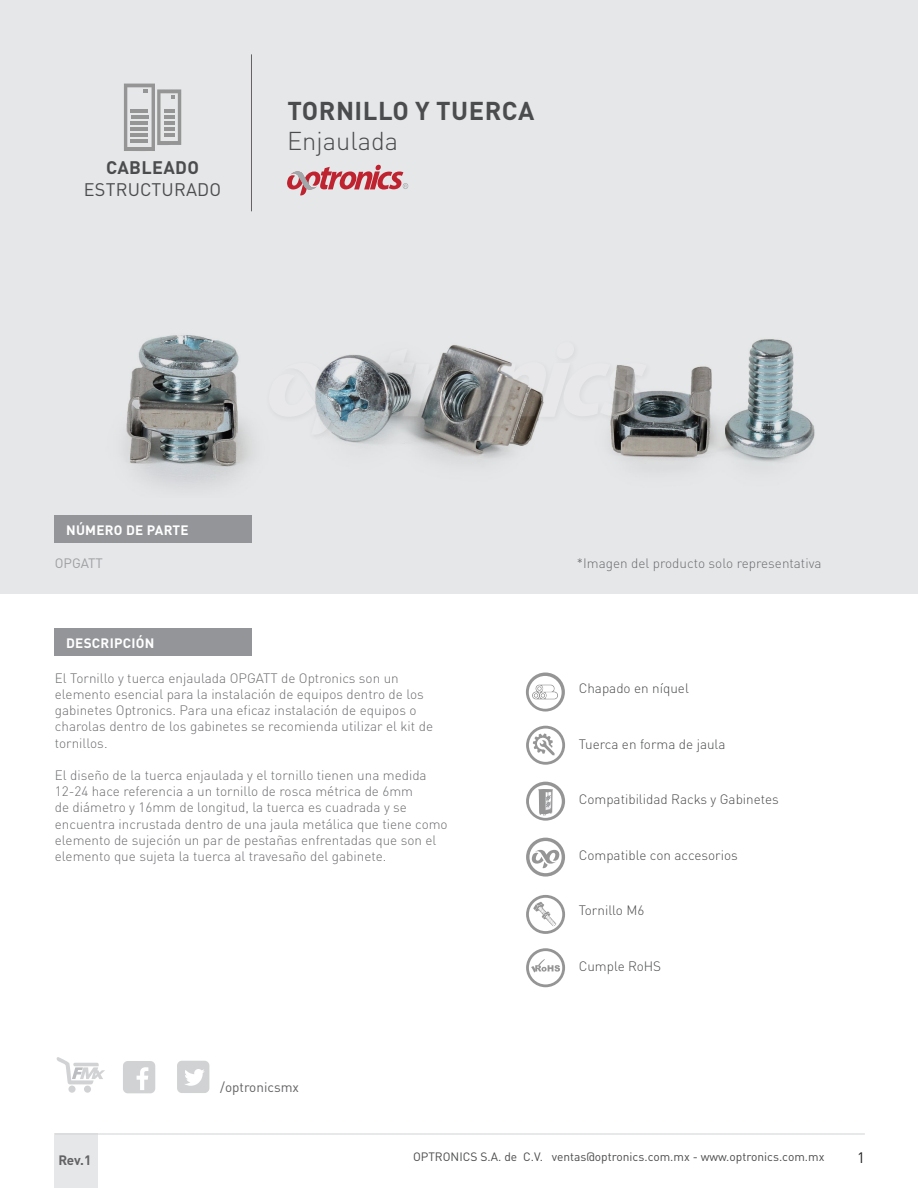
<style>
.page{position:relative;width:918px;height:1188px;background:#fff}
.page>*{position:absolute;margin:0;border:0;box-sizing:border-box;transform-origin:0 0}
.t1{font:700 25.5px "DIN Pro";letter-spacing:.02em;color:#4b4c4d}
.t2{font:300 25.5px "DIN Pro";color:#4b4c4d}
.t3{font:18px "DIN Pro";letter-spacing:.01em;color:#4b4c4d}
.t4{font:700 18px "DIN Pro";letter-spacing:.02em;color:#4b4c4d}
.t5{font:15px "DIN Pro";color:#231f20}
.t6{font:300 13.5px/16.2px "DIN Pro";color:#6c6d70}
.t7{font:300 13.5px "DIN Pro";color:#4b4c4d}
.t8{font:700 13.5px "DIN Pro";letter-spacing:.02em;color:#fff}
.t9{font:13.5px "DIN Pro";color:#636366}
.t10{font:13.5px "DIN Pro";color:#9d9fa2}
.t11{font:700 13.5px "DIN Pro";color:#636366}
.t12{font:12px "DIN Pro";color:#4b4c4d}
</style>
<div class="page">
<div style="left:1px;top:0;width:917px;height:594px;background:#e6e7e9"></div>
<div style="left:54px;top:1134px;width:44px;height:54px;background:#e6e7e9"></div>
<hr style="left:55px;top:1134px;width:810px;height:1px;background:#d1d2d4">
<hr style="left:251px;top:54px;width:1px;height:157px;background:#636366">
<svg style="left:287px;top:165px;width:121px;height:30px"></svg>
<svg style="left:124px;top:84px;width:57px;height:67px"></svg>
<img style="left:125px;top:335px;width:128px;height:152px">
<img style="left:365px;top:444px;width:162px;height:18px">
<img style="left:610px;top:339px;width:205px;height:129px">
<div style="left:54px;top:516px;width:198px;height:27px;background:#939598"></div>
<div style="left:68px;top:1086px;width:8px;height:7px;background:#d1d2d4;border-radius:50%"></div>
<div style="left:84px;top:1086px;width:7px;height:7px;background:#d1d2d4;border-radius:50%"></div>
<svg style="left:56px;top:1057px;width:49px;height:27px"></svg>
<div style="left:123px;top:1061px;width:32px;height:32px;background:#d1d2d4;border-radius:5px"></div>
<svg style="left:137px;top:1067px;width:11px;height:23px"></svg>
<div style="left:177px;top:1061px;width:32px;height:32px;background:#d1d2d4;border-radius:5px"></div>
<svg style="left:185px;top:1069px;width:20px;height:17px"></svg>
<img style="left:333px;top:339px;width:323px;height:105px">
<svg style="left:311px;top:342px;width:336px;height:93px"></svg>
<div style="left:54px;top:629px;width:197px;height:27px;background:#939598"></div>
<svg style="left:526px;top:673px;width:39px;height:39px"></svg>
<svg style="left:526px;top:838px;width:39px;height:39px"></svg>
<svg style="left:526px;top:782px;width:39px;height:39px"></svg>
<svg style="left:526px;top:948px;width:39px;height:39px"></svg>
<svg style="left:526px;top:895px;width:39px;height:39px"></svg>
<svg style="left:526px;top:726px;width:39px;height:39px"></svg>
<h2 class="t4" style="left:106px;top:153px;width:95px">CABLEADO</h2>
<h2 class="t3" style="left:84px;top:177px;width:139px">ESTRUCTURADO</h2>
<h1 class="t1" style="left:287px;top:89px;width:248px">TORNILLO Y TUERCA</h1>
<h1 class="t2" style="left:287px;top:121px;width:113px">Enjaulada</h1>
<p class="t8" style="left:66px;top:519px;width:124px">NÚMERO DE PARTE</p>
<p class="t10" style="left:55px;top:554px;width:50px">OPGATT</p>
<p class="t8" style="left:66px;top:631px;width:90px">DESCRIPCIÓN</p>
<p class="t6" style="left:55px;top:669px;width:380px">El Tornillo y tuerca enjaulada OPGATT de Optronics son un elemento esencial para la instalación de equipos dentro de los gabinetes Optronics. Para una eficaz instalación de equipos o charolas dentro de los gabinetes se recomienda utilizar el kit de tornillos.</p>
<p class="t6" style="left:55px;top:766px;width:394px">El diseño de la tuerca enjaulada y el tornillo tienen una medida 12-24 hace referencia a un tornillo de rosca métrica de 6mm<br>de diámetro y 16mm de longitud, la tuerca es cuadrada y se encuentra incrustada dentro de una jaula metálica que tiene como elemento de sujeción un par de pestañas enfrentadas que son el elemento que sujeta la tuerca al travesaño del gabinete.</p>
<p class="t9" style="left:220px;top:1078px;width:80px">/optronicsmx</p>
<p class="t6" style="left:577px;top:554px;width:246px">*Imagen del producto solo representativa</p>
<p class="t7" style="left:579px;top:678px;width:112px">Chapado en níquel</p>
<p class="t7" style="left:579px;top:734px;width:148px">Tuerca en forma de jaula</p>
<p class="t7" style="left:579px;top:789px;width:202px">Compatibilidad Racks y Gabinetes</p>
<p class="t7" style="left:579px;top:845px;width:161px">Compatible con accesorios</p>
<p class="t7" style="left:579px;top:900px;width:67px">Tornillo M6</p>
<p class="t7" style="left:579px;top:956px;width:84px">Cumple RoHS</p>
<p class="t11" style="left:58px;top:1149px;width:34px">Rev.1</p>
<p class="t12" style="left:413px;top:1149px;width:413px">OPTRONICS S.A. de C.V. ventas@optronics.com.mx - www.optronics.com.mx</p>
<p class="t5" style="left:857px;top:1148px;width:9px">1</p>
</div>
